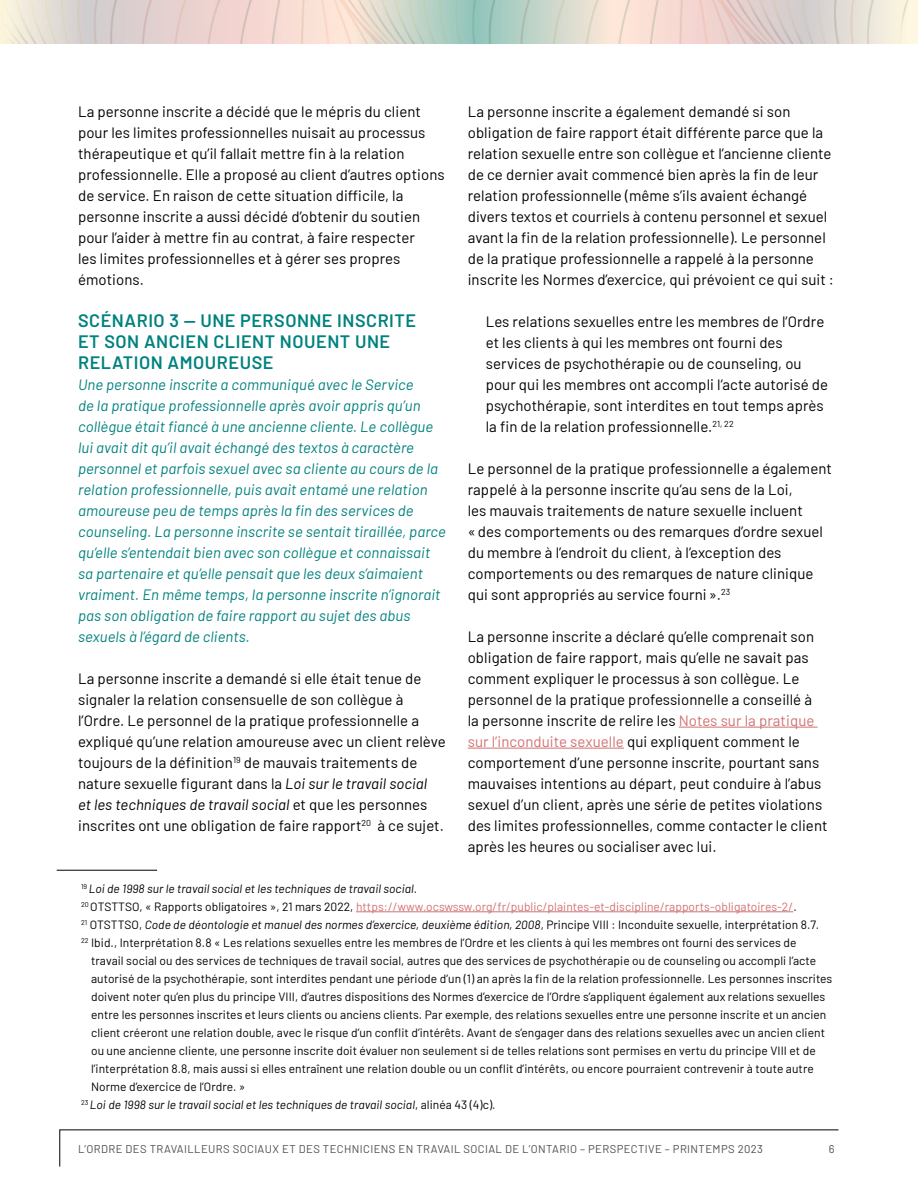
<style>
.page{position:relative;width:918px;height:1188px;background:#fff}
.page>*{position:absolute;margin:0;border:0;box-sizing:border-box;transform-origin:0 0}
.H3_SubOption_3{font:600 18px/21px "Barlow";letter-spacing:.03em;color:#00827e}
.Body_Copy{font:15px/21px "Barlow";letter-spacing:.005em;color:#000}
.Practice_Intro{font:italic 15px/21px "Barlow";letter-spacing:.005em;color:#00827e}
.Body_Copy-2{font:12px/18px "Barlow";letter-spacing:.005em;color:#000}
.Body_Copy-3{font:italic 12px "Barlow";letter-spacing:.005em;color:#000}
.Body_Copy-4{font:12px "Barlow";letter-spacing:.005em;color:#d17172}
.t1{font:11.25px "Barlow";letter-spacing:.035em;color:#4d4d4f}
.s1{font-style:italic}
.s2{color:#d17172}
.s3{font-style:normal}
.s4{color:#000}
</style>
<div class="page">
<img style="left:0;top:0;width:918px;height:44px">
<svg style="left:59px;top:1129px;width:780px;height:38px"></svg>
<hr style="left:679px;top:727px;width:139px;height:1px;background:#d17172">
<hr style="left:468px;top:748px;width:156px;height:1px;background:#d17172">
<hr style="left:57px;top:870px;width:100px;height:1px;background:#000">
<hr style="left:356px;top:912px;width:437px;height:1px;background:#d17172">
<p class="Body_Copy" style="left:78px;top:100px;width:368px">La personne inscrite a décidé que le mépris du client pour les limites professionnelles nuisait au processus thérapeutique et qu’il fallait mettre fin à la relation professionnelle. Elle a proposé au client d’autres options de service. En raison de cette situation difficile, la personne inscrite a aussi décidé d’obtenir du soutien pour l’aider à mettre fin au contrat, à faire respecter<br>les limites professionnelles et à gérer ses propres émotions.</p>
<p class="H3_SubOption_3" style="left:78px;top:309px;width:340px">SCÉNARIO 3 — UNE PERSONNE INSCRITE<br>ET SON ANCIEN CLIENT NOUENT UNE<br>RELATION AMOUREUSE</p>
<p class="Practice_Intro" style="left:78px;top:373px;width:369px">Une personne inscrite a communiqué avec le Service<br>de la pratique professionnelle après avoir appris qu’un collègue était fiancé à une ancienne cliente. Le collègue lui avait dit qu’il avait échangé des textos à caractère personnel et parfois sexuel avec sa cliente au cours de la relation professionnelle, puis avait entamé une relation amoureuse peu de temps après la fin des services de counseling. La personne inscrite se sentait tiraillée, parce qu’elle s’entendait bien avec son collègue et connaissait sa partenaire et qu’elle pensait que les deux s’aimaient vraiment. En même temps, la personne inscrite n’ignorait pas son obligation de faire rapport au sujet des abus sexuels à l’égard de clients.</p>
<p class="Body_Copy" style="left:78px;top:667px;width:369px">La personne inscrite a demandé si elle était tenue de signaler la relation consensuelle de son collègue à l’Ordre. Le personnel de la pratique professionnelle a expliqué qu’une relation amoureuse avec un client relève toujours de la définition<sup>19</sup> de mauvais traitements de nature sexuelle figurant dans la <span class="s1">Loi sur le travail social<br>et les techniques de travail social</span> et que les personnes inscrites ont une obligation de faire rapport<sup>20</sup> à ce sujet.</p>
<p class="Body_Copy" style="left:468px;top:100px;width:368px">La personne inscrite a également demandé si son obligation de faire rapport était différente parce que la relation sexuelle entre son collègue et l’ancienne cliente de ce dernier avait commencé bien après la fin de leur relation professionnelle (même s’ils avaient échangé divers textos et courriels à contenu personnel et sexuel avant la fin de la relation professionnelle). Le personnel de la pratique professionnelle a rappelé à la personne inscrite les Normes d’exercice, qui prévoient ce qui suit :</p>
<p class="Body_Copy" style="left:486px;top:310px;width:344px">Les relations sexuelles entre les membres de l’Ordre et les clients à qui les membres ont fourni des services de psychothérapie ou de counseling, ou pour qui les membres ont accompli l’acte autorisé de psychothérapie, sont interdites en tout temps après la fin de la relation professionnelle.<sup>21,</sup> <sup>22</sup></p>
<p class="Body_Copy" style="left:468px;top:457px;width:366px">Le personnel de la pratique professionnelle a également rappelé à la personne inscrite qu’au sens de la Loi,<br>les mauvais traitements de nature sexuelle incluent «des comportements ou des remarques d’ordre sexuel du membre à l’endroit du client, à l’exception des comportements ou des remarques de nature clinique qui sont appropriés au service fourni».<sup>23</sup></p>
<p class="Body_Copy" style="left:468px;top:625px;width:361px">La personne inscrite a déclaré qu’elle comprenait son obligation de faire rapport, mais qu’elle ne savait pas comment expliquer le processus à son collègue. Le personnel de la pratique professionnelle a conseillé à<br>la personne inscrite de relire les <span class="s2">Notes sur la pratique sur l’inconduite sexuelle</span> qui expliquent comment le comportement d’une personne inscrite, pourtant sans mauvaises intentions au départ, peut conduire à l’abus sexuel d’un client, après une série de petites violations des limites professionnelles, comme contacter le client après les heures ou socialiser avec lui.</p>
<p class="Body_Copy-3" style="left:81px;top:880px;width:338px"><sup>19</sup> Loi de 1998 sur le travail social et les techniques de travail social<span class="s3">.</span></p>
<p class="Body_Copy-4" style="left:81px;top:898px;width:717px"><sup>20</sup> <span class="s4">OTSTTSO, « Rapports obligatoires », 21 mars 2022,</span> https://www.ocswssw.org/fr/public/plaintes-et-discipline/rapports-obligatoires-2/<span class="s4">.</span></p>
<p class="Body_Copy-3" style="left:81px;top:916px;width:739px"><sup>21</sup> <span class="s3">OTSTTSO,</span> Code de déontologie et manuel des normes d’exercice, deuxième édition, 2008<span class="s3">, Principe VIII : Inconduite sexuelle, interprétation 8.7.</span></p>
<p class="Body_Copy-2" style="left:91px;top:933px;width:743px;text-indent:-10px"><sup>22</sup> Ibid., Interprétation 8.8 « Les relations sexuelles entre les membres de l’Ordre et les clients à qui les membres ont fourni des services de<br>travail social ou des services de techniques de travail social, autres que des services de psychothérapie ou de counseling ou accompli l’acte autorisé de la psychothérapie, sont interdites pendant une période d’un (1) an après la fin de la relation professionnelle. Les personnes inscrites doivent noter qu’en plus du principe VIII, d’autres dispositions des Normes d’exercice de l’Ordre s’appliquent également aux relations sexuelles entre les personnes inscrites et leurs clients ou anciens clients. Par exemple, des relations sexuelles entre une personne inscrite et un ancien client créeront une relation double, avec le risque d’un conflit d’intérêts. Avant de s’engager dans des relations sexuelles avec un ancien client ou une ancienne cliente, une personne inscrite doit évaluer non seulement si de telles relations sont permises en vertu du principe VIII et de l’interprétation 8.8, mais aussi si elles entraînent une relation double ou un conflit d’intérêts, ou encore pourraient contrevenir à toute autre Norme d’exercice de l’Ordre. »</p>
<p class="Body_Copy-3" style="left:81px;top:1096px;width:416px"><sup>23</sup> Loi de 1998 sur le travail social et les techniques de travail social<span class="s3">, alinéa 43 (4)c).</span></p>
<p class="t1" style="left:78px;top:1140px;width:687px">L’ORDRE DES TRAVAILLEURS SOCIAUX ET DES TECHNICIENS EN TRAVAIL SOCIAL DE L’ONTARIO – PERSPECTIVE – PRINTEMPS 2023</p>
<p class="t1" style="left:829px;top:1140px;width:7px">6</p>
</div>
